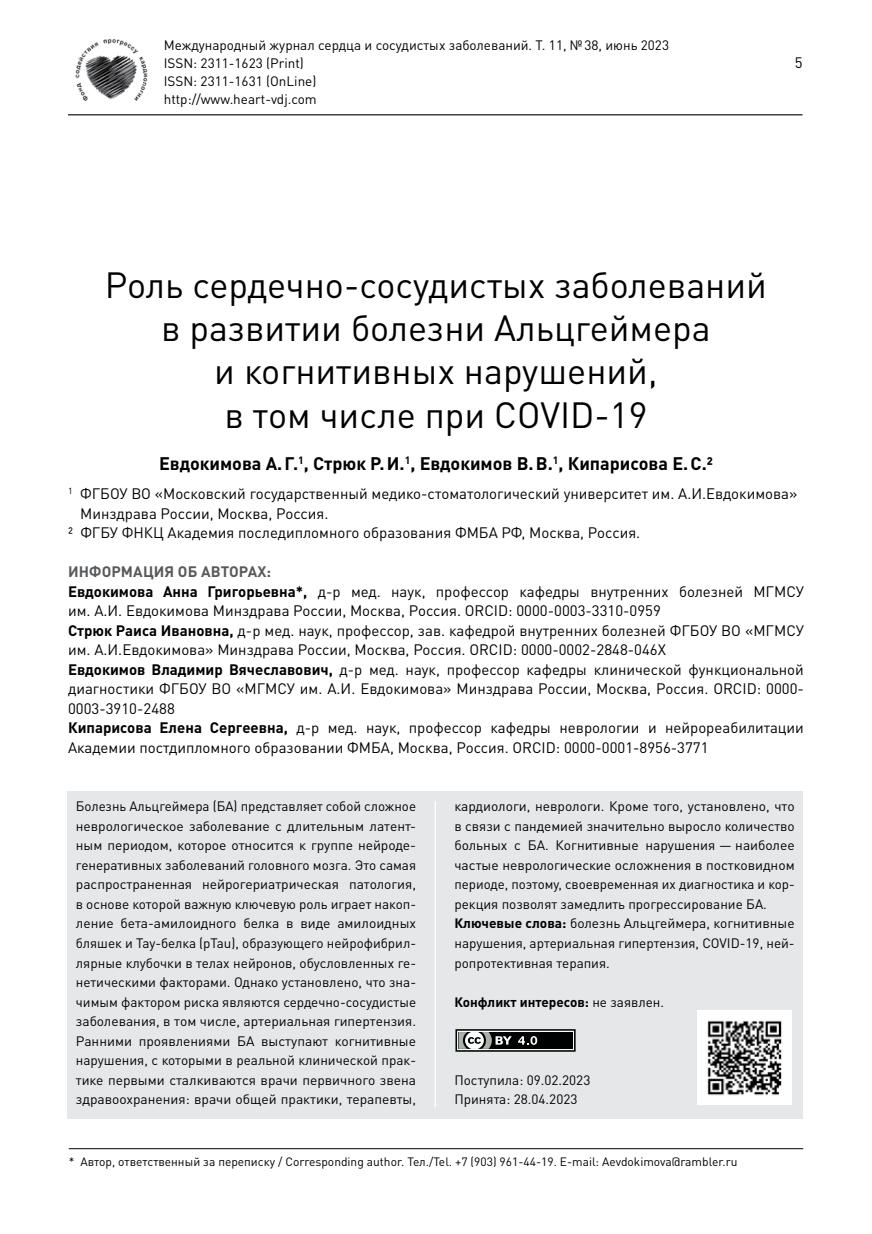
<style>
.page{position:relative;width:872px;height:1234px;background:#fff}
.page>*{position:absolute;margin:0;border:0;box-sizing:border-box;transform-origin:0 0}
.t1{font:36px/43.2px "DIN Pro";color:#000;text-align:center}
.t2{font:700 18px "DIN Pro";color:#000}
.t3{font:15px/19.5px "DIN Pro";color:#000}
.t4{font:13.5px/19.5px "DIN Pro";color:#000}
.t5{font:700 13.5px "DIN Pro";color:#000}
.t6{font:12px "DIN Pro";color:#000}
.s1{font-weight:700;color:#58595b}
.s2{font-weight:700}
.s3{font-weight:400}
</style>
<div class="page">
<hr style="left:68px;top:114px;width:734px;height:1px;background:#000">
<img style="left:75px;top:39px;width:73px;height:62px">
<hr style="left:69px;top:1148px;width:734px;height:1px;background:#000">
<div style="left:67px;top:791px;width:736px;height:327px;background:#e6e7e8"></div>
<div style="left:455px;top:1028px;width:120px;height:23px;border:2px solid #000101"></div>
<div style="left:458px;top:1031px;width:114px;height:17px;background:#000101"></div>
<svg style="left:458px;top:1031px;width:54px;height:17px"></svg>
<svg style="left:518px;top:1036px;width:19px;height:8px"></svg>
<hr style="left:434px;top:800px;width:2px;height:306px;background:#fff">
<img style="left:697px;top:1010px;width:94px;height:93px">
<p class="t4" style="left:164px;top:35px;width:507px;line-height:18px">Международный журнал сердца и сосудистых заболеваний. Т. 11, №38, июнь 2023<br>ISSN: 2311-1623 (Print)<br>ISSN: 2311-1631 (OnLine)<br>http://www.heart-vdj.com</p>
<p class="t3" style="left:794px;top:51px;width:9px">5</p>
<h1 class="t1" style="left:105px;top:259px;width:663px">Роль сердечно-сосудистых заболеваний в развитии болезни Альцгеймера<br>и когнитивных нарушений,<br>в том числе при CОVID-19</h1>
<h2 class="t2" style="left:159px;top:448px;width:555px">Евдокимова А.Г.<sup>1</sup>, Стрюк Р.И.<sup>1</sup>, Евдокимов В.В.<sup>1</sup>, Кипарисова Е.С.²</h2>
<p class="t3" style="left:68px;top:482px;width:731px"><sup>1</sup> ФГБОУ ВО «Московский государственный медико-стоматологический университет им. А.И.Евдокимова»</p>
<p class="t3" style="left:80px;top:502px;width:250px">Минздрава России, Москва, Россия.</p>
<p class="t3" style="left:68px;top:521px;width:574px">² ФГБУ ФНКЦ Академия последипломного образования ФМБА РФ, Москва, Россия.</p>
<p class="t3" style="left:68px;top:560px;width:737px"><span class="s1">ИНФОРМАЦИЯ ОБ АВТОРАХ:<br></span><span class="s2">Евдокимова Анна Григорьевна*,</span> д-р мед. наук, профессор кафедры внутренних болезней МГМСУ им. А.И. Евдокимова Минздрава России, Москва, Россия. ORCID: 0000-0003-3310-0959<br><span class="s2">Стрюк Раиса Ивановна,</span> д-р мед. наук, профессор, зав. кафедрой внутренних болезней ФГБОУ ВО «МГМСУ им. А.И.Евдокимова» Минздрава России, Москва, Россия. ORCID: 0000-0002-2848-046X<br><span class="s2">Евдокимов Владимир Вячеславович,</span> д-р мед. наук, профессор кафедры клинической функциональной диагностики ФГБОУ ВО «МГМСУ им. А.И. Евдокимова» Минздрава России, Москва, Россия. ORCID: 0000- 0003-3910-2488<br><span class="s2">Кипарисова Елена Сергеевна,</span> д-р мед. наук, профессор кафедры неврологии и нейрореабилитации Академии постдипломного образовании ФМБА, Москва, Россия. ORCID: 0000-0001-8956-3771</p>
<p class="t4" style="left:76px;top:795px;width:342px;text-align:justify">Болезнь Альцгеймера (БА) представляет собой сложное неврологическое заболевание с длительным латент&shy;ным периодом, которое относится к группе нейроде&shy;генеративных заболеваний головного мозга. Это самая распространенная нейрогериатрическая патология, в основе которой важную ключевую роль играет накоп&shy;ление бета-амилоидного белка в виде амилоидных бляшек и Тау-белка (pTau), образующего нейрофибрил&shy;лярные клубочки в телах нейронов, обусловленных ге&shy;нетическими факторами. Однако установлено, что зна&shy;чимым фактором риска являются сердечно-сосудистые заболевания, в том числе, артериальная гипертензия.<br>Ранними проявлениями БА выступают когнитивные нарушения, с которыми в реальной клинической прак&shy;тике первыми сталкиваются врачи первичного звена здравоохранения: врачи общей практики, терапевты,</p>
<p class="t4" style="left:454px;top:795px;width:342px">кардиологи, неврологи. Кроме того, установлено, что в связи с пандемией значительно выросло количество больных с БА. Когнитивные нарушения — наиболее частые неврологические осложнения в постковидном периоде, поэтому, своевременная их диагностика и кор&shy;рекция позволят замедлить прогрессирование БА.<br><span class="s2">Ключевые слова:</span> болезнь Альцгеймера, когнитивные нарушения, артериальная гипертензия, COVID-19, ней&shy;ропротективная терапия.</p>
<p class="t5" style="left:454px;top:990px;width:211px">Конфликт интересов: <span class="s3">не заявлен.</span></p>
<p class="t4" style="left:454px;top:1068px;width:137px">Поступила: 09.02.2023<br>Принята: 28.04.2023</p>
<p class="t6" style="left:69px;top:1151px;width:670px">* Автор, ответственный за переписку / Corresponding author. Тел./Tel. +7 (903) 961-44-19. E-mail: Aevdokimova@rambler.ru</p>
</div>
